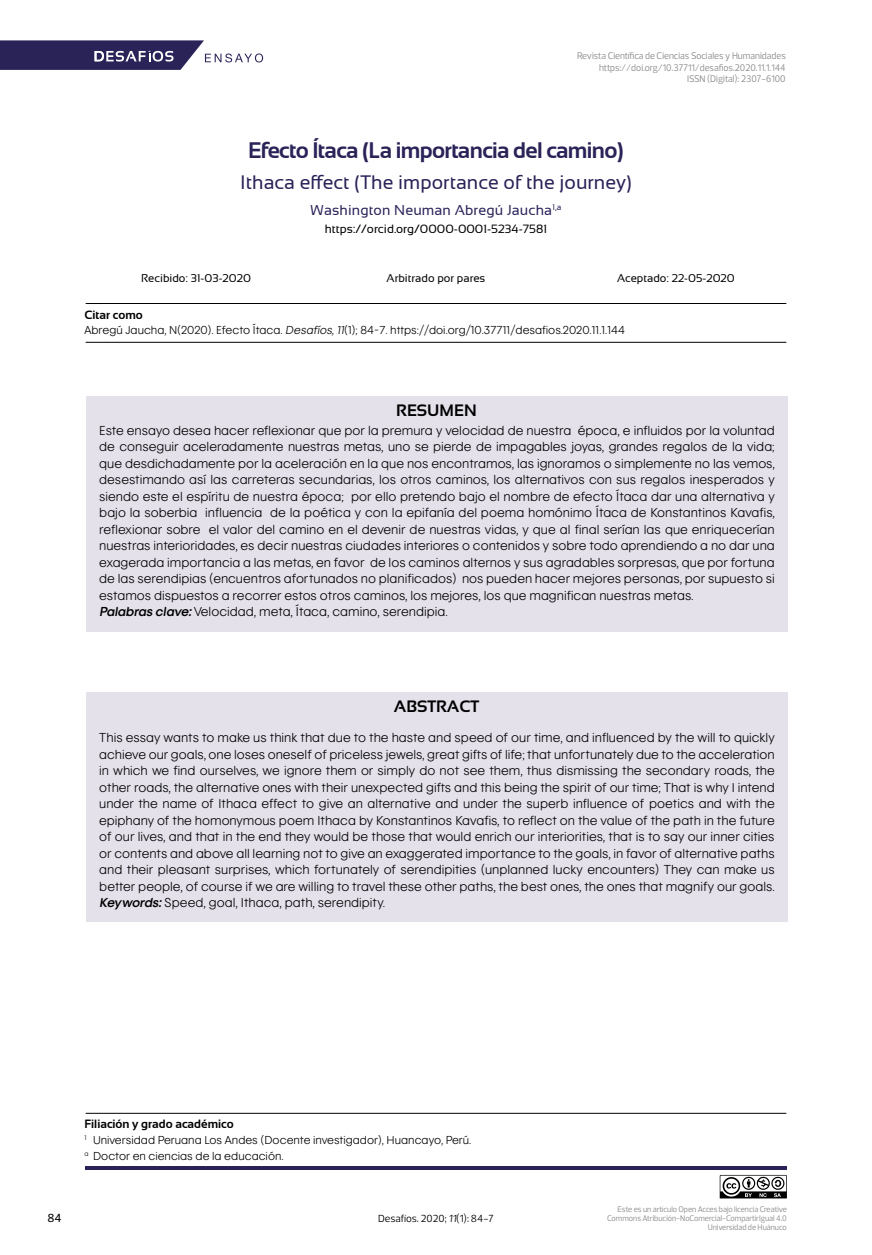
<style>
.page{position:relative;width:872px;height:1255px;background:#fff}
.page>*{position:absolute;margin:0;border:0;box-sizing:border-box;transform-origin:0 0}
.t1{font:700 22.5px "Sansation";letter-spacing:-.03em;color:#292358}
.t2{font:19.5px "Sansation";color:#292358}
.t3{font:700 16.5px "Sansation";color:#000}
.t4{font:14.25px "Sansation";letter-spacing:.01em;color:#292358}
.t5{font:300 13.5px/16.5px "Kotex";color:#000}
.t6{font:300 12px/15.6px "Kotex";color:#000}
.t7{font:12px "Sansation";color:#000}
.t8{font:700 12px "Sansation";color:#000}
.t9{font:500 12px "Prelo";color:#000}
.t10{font:11.25px "Sansation";color:#000}
.t11{font:10.5px "Prelo";color:#000}
.t12{font:9.75px/11.2px "Prelo";color:#878787;text-align:right;scale:.95 1}
.t13{font:8.25px/9px "Prelo";color:#878787;text-align:right;scale:.95 1}
.s1{font-style:italic}
.s2{font-weight:700;font-style:italic}
</style>
<div class="page">
<svg style="left:719px;top:1174px;width:68px;height:24px"></svg>
<svg style="left:0;top:40px;width:263px;height:30px"></svg>
<hr style="left:85px;top:1166px;width:702px;height:3px;background:#292358">
<div style="left:86px;top:396px;width:701px;height:236px;background:#e4e1eb"></div>
<div style="left:86px;top:692px;width:701px;height:230px;background:#e4e1eb"></div>
<hr style="left:86px;top:303px;width:700px;height:1px;background:#000">
<hr style="left:86px;top:1112px;width:700px;height:1px;background:#000">
<hr style="left:86px;top:342px;width:700px;height:1px;background:#000">
<p class="t12" style="left:577px;top:50px;width:221px">Revista Científica de Ciencias Sociales y Humanidades https://doi.org/10.37711/desafios.2020.11.1.144<br>ISSN (Digital): 2307-6100</p>
<h1 class="t1" style="left:248px;top:137px;width:377px">Efecto Ítaca (La importancia del camino)</h1>
<h2 class="t2" style="left:240px;top:171px;width:393px">Ithaca effect (The importance of the journey)</h2>
<p class="t4" style="left:311px;top:202px;width:252px">Washington Neuman Abregú Jaucha<sup>1,a</sup></p>
<p class="t7" style="left:325px;top:222px;width:224px">https://orcid.org/0000-0001-5234-7581</p>
<p class="t10" style="left:141px;top:271px;width:111px">Recibido: 31-03-2020</p>
<p class="t10" style="left:386px;top:271px;width:100px">Arbitrado por pares</p>
<p class="t10" style="left:617px;top:271px;width:119px">Aceptado: 22-05-2020</p>
<p class="t8" style="left:84px;top:308px;width:60px">Citar como</p>
<p class="t6" style="left:84px;top:322px;width:542px">Abregú Jaucha, N(2020). Efecto Ítaca. <span class="s1">Desafíos,11</span>(1); 84-7. https://doi.org/10.37711/desafios.2020.11.1.144</p>
<p class="t3" style="left:396px;top:401px;width:82px">RESUMEN</p>
<p class="t5" style="left:99px;top:422px;width:677px">Este ensayo desea hacer reflexionar que por la premura y velocidad de nuestra época, e influidos por la voluntad de conseguir aceleradamente nuestras metas, uno se pierde de impagables joyas, grandes regalos de la vida; que desdichadamente por la aceleración en la que nos encontramos, las ignoramos o simplemente no las vemos, desestimando así las carreteras secundarias, los otros caminos, los alternativos con sus regalos inesperados y siendo este el espíritu de nuestra época; por ello pretendo bajo el nombre de efecto Ítaca dar una alternativa y bajo la soberbia influencia de la poética y con la epifanía del poema homónimo Ítaca de Konstantinos Kavafis, reflexionar sobre el valor del camino en el devenir de nuestras vidas, y que al final serían las que enriquecerían nuestras interioridades, es decir nuestras ciudades interiores o contenidos y sobre todo aprendiendo a no dar una exagerada importancia a las metas, en favor de los caminos alternos y sus agradables sorpresas, que por fortuna de las serendipias (encuentros afortunados no planificados) nos pueden hacer mejores personas, por supuesto si estamos dispuestos a recorrer estos otros caminos, los mejores, los que magnifican nuestras metas.<br><span class="s2">Palabras clave:</span>Velocidad, meta, Ítaca, camino, serendipia.</p>
<p class="t3" style="left:394px;top:697px;width:87px">ABSTRACT</p>
<p class="t5" style="left:99px;top:729px;width:677px;text-align:justify">This essay wants to make us think that due to the haste and speed of our time, and influenced by the will to quickly achieve our goals, one loses oneself of priceless jewels, great gifts of life; that unfortunately due to the acceleration in which we find ourselves, we ignore them or simply do not see them, thus dismissing the secondary roads, the other roads, the alternative ones with their unexpected gifts and this being the spirit of our time; That is why I intend under the name of Ithaca effect to give an alternative and under the superb influence of poetics and with the epiphany of the homonymous poem Ithaca by Konstantinos Kavafis, to reflect on the value of the path in the future of our lives, and that in the end they would be those that would enrich our interiorities, that is to say our inner cities or contents and above all learning not to give an exaggerated importance to the goals, in favor of alternative paths and their pleasant surprises, which fortunately of serendipities (unplanned lucky encounters) They can make us better people, of course if we are willing to travel these other paths, the best ones, the ones that magnify our goals.<br><span class="s2">Keywords:</span>Speed, goal, Ithaca, path, serendipity.</p>
<p class="t8" style="left:84px;top:1117px;width:151px">Filiación y grado académico</p>
<p class="t6" style="left:84px;top:1131px;width:388px"><sup>1</sup> Universidad Peruana Los Andes (Docente investigador), Huancayo, Perú. <sup>a</sup> Doctor en ciencias de la educación.</p>
<p class="t9" style="left:47px;top:1210px;width:16px">84</p>
<p class="t11" style="left:378px;top:1211px;width:117px">Desafíos. 2020; <span class="s1">11</span>(1): 84-7</p>
<p class="t13" style="left:607px;top:1205px;width:191px">Este es un artículo Open Acces bajo licencia Creative<br>Commons Atribución-NoComercial-CompartirIgual 4.0<br>Universidad de Huánuco</p>
</div>
